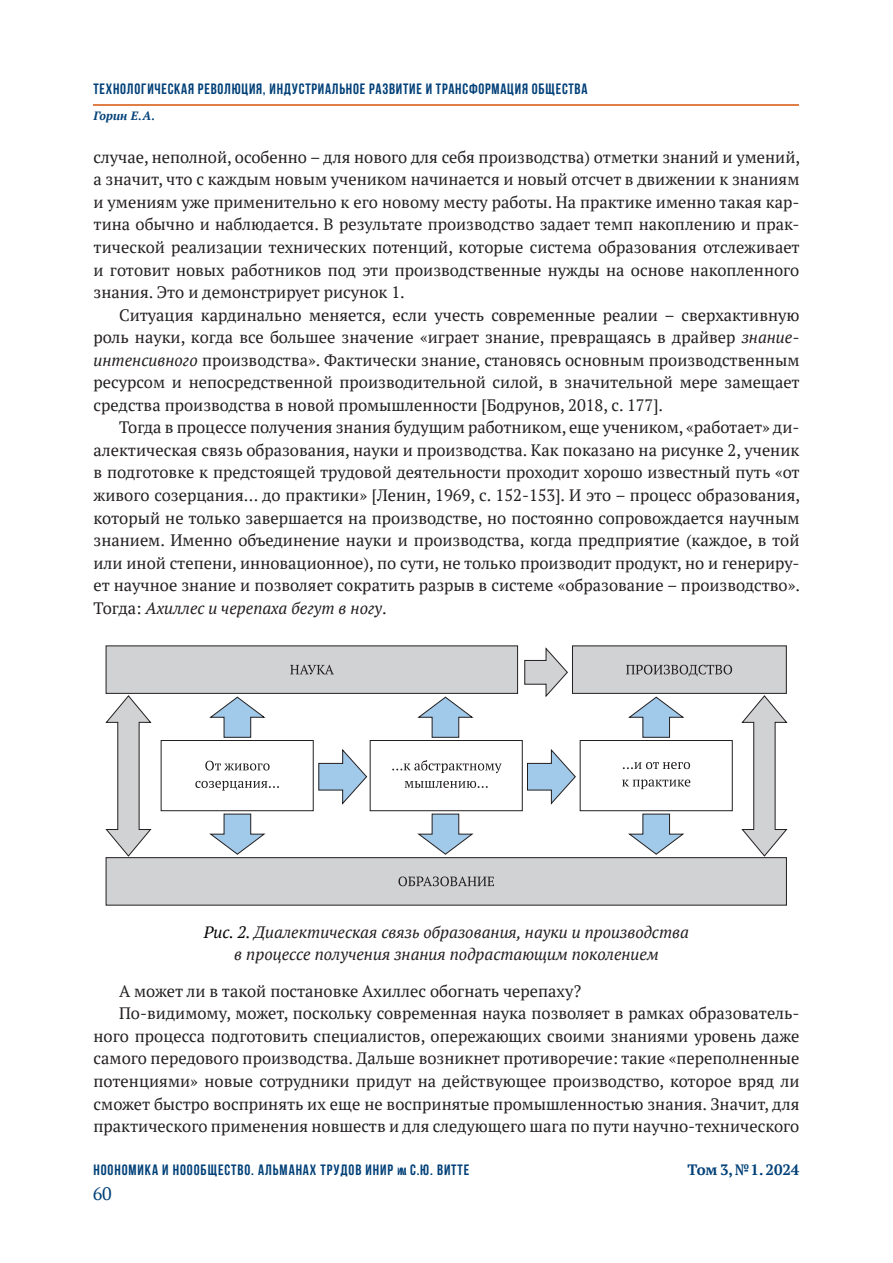
<style>
.page{position:relative;width:893px;height:1263px;background:#fff}
.page>*{position:absolute;margin:0;border:0;box-sizing:border-box;transform-origin:0 0}
.t1{font:18px "PT Serif";color:#014078}
.t2{font:16.5px/22.5px "PT Serif";color:#231f20;text-align:justify}
.t3{font:italic 16.5px/22.5px "PT Serif";color:#231f20;text-align:center}
.t4{font:700 15px "Bebas Neue";letter-spacing:.05em;color:#014078}
.t5{font:700 15px "PT Serif";color:#014078}
.t6{font:italic 700 12px "PT Serif";color:#014078}
.s1{font-style:italic}
.s2{color:#040503}
.s3{font-size:10.5px}
.s4{font-style:inherit}
</style>
<div class="page">
<hr style="left:94px;top:104px;width:705px;height:1px;background:#e07e48">
<div style="left:161px;top:740px;width:153px;height:71px;background:#fff;border:1px solid #231f20"></div>
<svg style="left:205px;top:761px;width:65px;height:9px"></svg>
<svg style="left:195px;top:781px;width:84px;height:9px"></svg>
<div style="left:370px;top:740px;width:153px;height:71px;background:#fff;border:1px solid #231f20"></div>
<svg style="left:392px;top:760px;width:110px;height:13px"></svg>
<svg style="left:405px;top:781px;width:83px;height:7px"></svg>
<div style="left:580px;top:740px;width:153px;height:71px;background:#fff;border:1px solid #231f20"></div>
<svg style="left:623px;top:762px;width:67px;height:7px"></svg>
<svg style="left:622px;top:779px;width:68px;height:10px"></svg>
<div style="left:106px;top:857px;width:681px;height:48px;background:#d1d2d4;border:1px solid #231f20"></div>
<svg style="left:398px;top:876px;width:96px;height:10px"></svg>
<div style="left:106px;top:645px;width:412px;height:49px;background:#d1d2d4;border:1px solid #231f20"></div>
<svg style="left:290px;top:665px;width:44px;height:9px"></svg>
<div style="left:572px;top:645px;width:215px;height:49px;background:#d1d2d4;border:1px solid #231f20"></div>
<svg style="left:626px;top:665px;width:106px;height:11px"></svg>
<svg style="left:105px;top:695px;width:47px;height:162px"></svg>
<svg style="left:741px;top:695px;width:47px;height:162px"></svg>
<svg style="left:318px;top:749px;width:50px;height:56px"></svg>
<svg style="left:527px;top:749px;width:49px;height:56px"></svg>
<svg style="left:524px;top:647px;width:44px;height:51px"></svg>
<svg style="left:209px;top:696px;width:57px;height:42px"></svg>
<svg style="left:417px;top:696px;width:57px;height:42px"></svg>
<svg style="left:628px;top:696px;width:57px;height:42px"></svg>
<svg style="left:209px;top:813px;width:57px;height:42px"></svg>
<svg style="left:417px;top:813px;width:57px;height:42px"></svg>
<svg style="left:628px;top:813px;width:57px;height:42px"></svg>
<p class="t4" style="left:94px;top:80px;width:496px">ТЕХНОЛОГИЧЕСКАЯ РЕВОЛЮЦИЯ, ИНДУСТРИАЛЬНОЕ РАЗВИТИЕ И ТРАНСФОРМАЦИЯ ОБЩЕСТВА</p>
<p class="t6" style="left:94px;top:108px;width:63px">Горин Е.А.</p>
<p class="t2" style="left:94px;top:146px;width:708px">случае, неполной, особенно – для нового для себя производства) отметки знаний и умений, а значит, что с каждым новым учеником начинается и новый отсчет в движении к знаниям и умениям уже применительно к его новому месту работы. На практике именно такая кар&shy;тина обычно и наблюдается. В результате производство задает темп накоплению и прак&shy;тической реализации технических потенций, которые система образования отслеживает и готовит новых работников под эти производственные нужды на основе накопленного знания. Это и демонстрирует рисунок 1.</p>
<p class="t2" style="left:94px;top:303px;width:708px;text-indent:26px">Ситуация кардинально меняется, если учесть современные реалии – сверхактивную роль науки, когда все большее значение «играет знание, превращаясь в драйвер <span class="s1">знание&shy;интенсивного</span> производства». Фактически знание, становясь основным производственным ресурсом и непосредственной производительной силой, в значительной мере замещает средства производства в новой промышленности [Бодрунов, 2018, с. 177].</p>
<p class="t2" style="left:94px;top:416px;width:708px;text-indent:26px">Тогда в процессе получения знания будущим работником, еще учеником, «работает» ди&shy;алектическая связь образования, науки и производства. Как показано на рисунке 2, ученик в подготовке к предстоящей трудовой деятельности проходит хорошо известный путь «от живого созерцания… до практики» [Ленин, 1969, с. 152-153]. И это – процесс образования, который не только завершается на производстве, но постоянно сопровождается научным знанием. Именно объединение науки и производства, когда предприятие (каждое, в той или иной степени, инновационное), по сути, не только производит продукт, но и генериру&shy;ет научное знание и позволяет сократить разрыв в системе «образование – производство».<br>Тогда: <span class="s1">Ахиллес и черепаха бегут в ногу</span>.</p>
<p class="t3" style="left:204px;top:920px;width:487px"><span class="s2">Рис. 2.</span> Диалектическая связь образования, науки и производства в процессе получения знания подрастающим поколением</p>
<p class="t2" style="left:119px;top:979px;width:464px">А может ли в такой постановке Ахиллес обогнать черепаху?</p>
<p class="t2" style="left:119px;top:1002px;width:682px">По-видимому, может, поскольку современная наука позволяет в рамках образователь-</p>
<p class="t2" style="left:94px;top:1024px;width:707px">ного процесса подготовить специалистов, опережающих своими знаниями уровень даже</p>
<p class="t2" style="left:94px;top:1047px;width:707px">самого передового производства. Дальше возникнет противоречие: такие «переполненные</p>
<p class="t2" style="left:94px;top:1070px;width:707px">потенциями» новые сотрудники придут на действующее производство, которое вряд ли</p>
<p class="t2" style="left:94px;top:1092px;width:707px">сможет быстро воспринять их еще не воспринятые промышленностью знания. Значит, для</p>
<p class="t2" style="left:94px;top:1115px;width:707px">практического применения новшеств и для следующего шага по пути научно-технического</p>
<p class="t4" style="left:93px;top:1161px;width:377px">Ноономика и ноообщество. Альманах трудов ИНИР <span class="s3">им</span><span class="s4">.</span> С.Ю. Витте</p>
<p class="t5" style="left:687px;top:1159px;width:113px">Том 3, №1. 2024</p>
<p class="t1" style="left:93px;top:1182px;width:21px">60</p>
</div>
